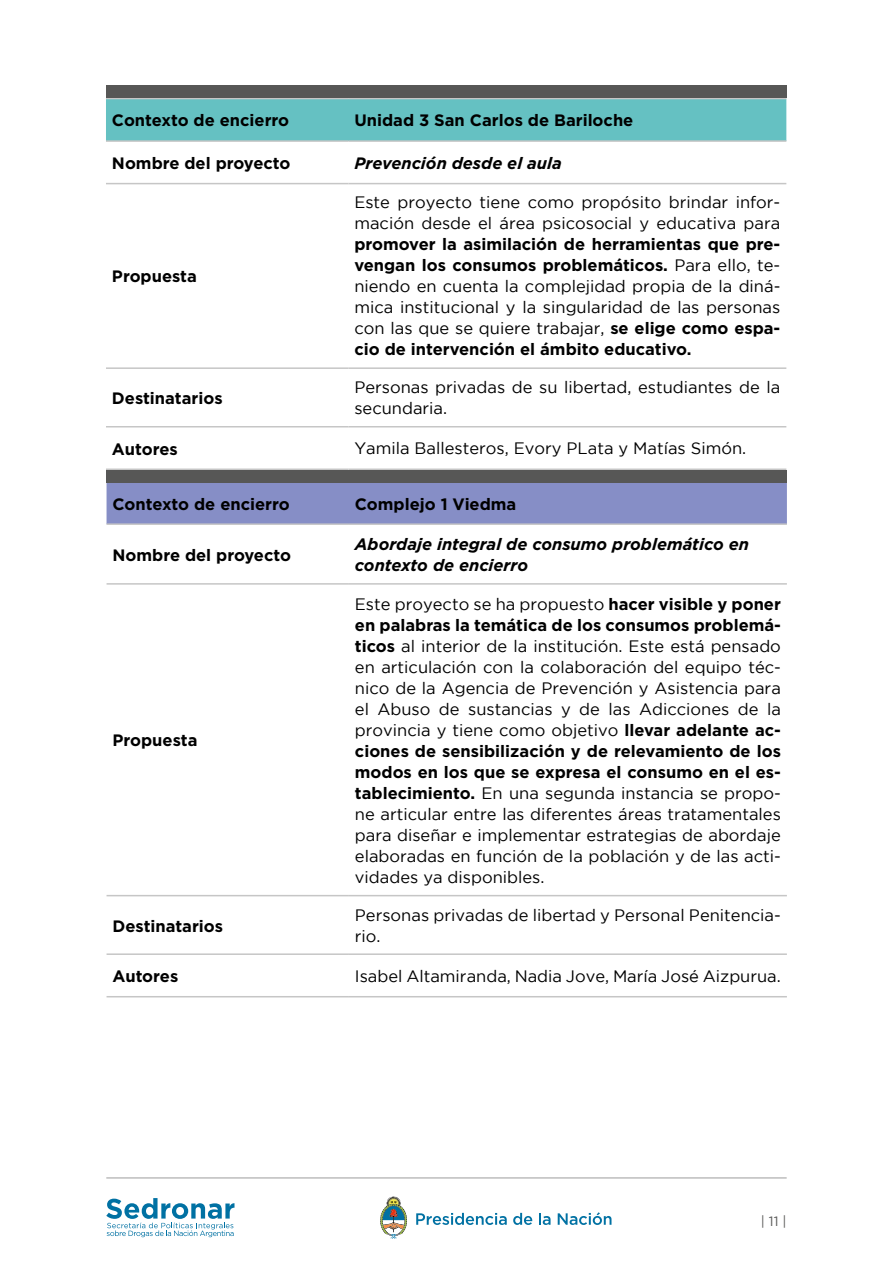
<style>
.page{position:relative;width:893px;height:1263px;background:#fff}
.page>*{position:absolute;margin:0;border:0;box-sizing:border-box;transform-origin:0 0}
.t1{font:16.5px/21px "Gotham";color:#000}
.t2{font:700 16.5px "Gotham";color:#000}
.t3{font:italic 700 16.5px/21px "Gotham";color:#000}
.t4{font:13.5px "Gotham";color:#575756}
.s1{font-weight:700}
</style>
<div class="page">
<hr style="left:106px;top:1177px;width:681px;height:1px;background:#9d9d9c">
<svg style="left:416px;top:1213px;width:91px;height:12px"></svg>
<svg style="left:513px;top:1213px;width:19px;height:12px"></svg>
<svg style="left:539px;top:1213px;width:12px;height:12px"></svg>
<svg style="left:558px;top:1212px;width:53px;height:13px"></svg>
<svg style="left:380px;top:1196px;width:27px;height:43px"></svg>
<svg style="left:106px;top:1198px;width:128px;height:39px"></svg>
<div style="left:106px;top:99px;width:680px;height:41px;background:#65c1c2"></div>
<hr style="left:106px;top:98px;width:242px;height:1px;background:#c6c6c6">
<hr style="left:348px;top:98px;width:438px;height:1px;background:#c6c6c6">
<hr style="left:106px;top:140px;width:242px;height:2px;background:#c6c6c6">
<hr style="left:348px;top:140px;width:438px;height:2px;background:#c6c6c6">
<hr style="left:106px;top:183px;width:242px;height:1px;background:#c6c6c6">
<hr style="left:348px;top:183px;width:438px;height:1px;background:#c6c6c6">
<hr style="left:106px;top:367px;width:242px;height:2px;background:#c6c6c6">
<hr style="left:348px;top:367px;width:438px;height:2px;background:#c6c6c6">
<hr style="left:106px;top:426px;width:242px;height:1px;background:#c6c6c6">
<hr style="left:348px;top:426px;width:438px;height:1px;background:#c6c6c6">
<hr style="left:106px;top:468px;width:242px;height:2px;background:#c6c6c6">
<hr style="left:348px;top:468px;width:438px;height:2px;background:#c6c6c6">
<div style="left:107px;top:483px;width:680px;height:40px;background:#868ec6"></div>
<hr style="left:107px;top:953px;width:242px;height:2px;background:#c6c6c6">
<hr style="left:349px;top:953px;width:438px;height:2px;background:#c6c6c6">
<hr style="left:107px;top:996px;width:242px;height:1px;background:#c6c6c6">
<hr style="left:349px;top:996px;width:438px;height:1px;background:#c6c6c6">
<hr style="left:107px;top:523px;width:242px;height:2px;background:#c6c6c6">
<hr style="left:349px;top:523px;width:438px;height:2px;background:#c6c6c6">
<hr style="left:107px;top:583px;width:242px;height:2px;background:#c6c6c6">
<hr style="left:349px;top:583px;width:438px;height:2px;background:#c6c6c6">
<hr style="left:107px;top:895px;width:242px;height:1px;background:#c6c6c6">
<hr style="left:349px;top:895px;width:438px;height:1px;background:#c6c6c6">
<div style="left:106px;top:470px;width:681px;height:13px;background:#575756"></div>
<div style="left:106px;top:85px;width:681px;height:13px;background:#575756"></div>
<p class="t2" style="left:112px;top:110px;width:179px">Contexto de encierro</p>
<p class="t2" style="left:354px;top:110px;width:281px">Unidad 3 San Carlos de Bariloche</p>
<p class="t2" style="left:112px;top:152px;width:180px">Nombre del proyecto</p>
<p class="t3" style="left:354px;top:152px;width:209px">Prevención desde el aula</p>
<p class="t2" style="left:112px;top:266px;width:86px">Propuesta</p>
<p class="t1" style="left:354px;top:192px;width:427px">Este proyecto tiene como propósito brindar infor&shy;mación desde el área psicosocial y educativa para</p>
<p class="t1" style="left:354px;top:234px;width:427px;text-align:justify"><span class="s1">promover la asimilación de herramientas que pre&shy;vengan los consumos problemáticos.</span> Para ello, te&shy;niendo en cuenta la complejidad propia de la diná&shy;mica institucional y la singularidad de las personas con las que se quiere trabajar, <span class="s1">se elige como espa&shy;cio de intervención el ámbito educativo.</span></p>
<p class="t2" style="left:112px;top:387px;width:112px">Destinatarios</p>
<p class="t1" style="left:354px;top:376px;width:427px">Personas privadas de su libertad, estudiantes de la secundaria.</p>
<p class="t2" style="left:112px;top:438px;width:67px">Autores</p>
<p class="t1" style="left:354px;top:437px;width:393px">Yamila Ballesteros, Evory PLata y Matías Simón.</p>
<p class="t2" style="left:113px;top:493px;width:179px">Contexto de encierro</p>
<p class="t2" style="left:355px;top:493px;width:163px">Complejo 1 Viedma</p>
<p class="t2" style="left:113px;top:544px;width:180px">Nombre del proyecto</p>
<p class="t3" style="left:355px;top:534px;width:396px">Abordaje integral de consumo problemático en contexto de encierro</p>
<p class="t2" style="left:113px;top:729px;width:86px">Propuesta</p>
<p class="t1" style="left:355px;top:593px;width:427px;text-align:justify">Este proyecto se ha propuesto <span class="s1">hacer visible y poner en palabras la temática de los consumos problemá&shy;ticos</span> al interior de la institución. Este está pensado en articulación con la colaboración del equipo téc&shy;nico de la Agencia de Prevención y Asistencia para el Abuso de sustancias y de las Adicciones de la provincia y tiene como objetivo <span class="s1">llevar adelante ac&shy;ciones de sensibilización y de relevamiento de los modos en los que se expresa el consumo en el es&shy;tablecimiento.</span> En una segunda instancia se propo&shy;ne articular entre las diferentes áreas tratamentales para diseñar e implementar estrategias de abordaje elaboradas en función de la población y de las acti&shy;vidades ya disponibles.</p>
<p class="t2" style="left:113px;top:915px;width:112px">Destinatarios</p>
<p class="t1" style="left:355px;top:904px;width:427px">Personas privadas de libertad y Personal Penitencia&shy;rio.</p>
<p class="t2" style="left:113px;top:965px;width:67px">Autores</p>
<p class="t1" style="left:355px;top:965px;width:427px">Isabel Altamiranda, Nadia Jove, María José Aizpurua.</p>
<p class="t4" style="left:761px;top:1213px;width:27px">| 11 |</p>
</div>
